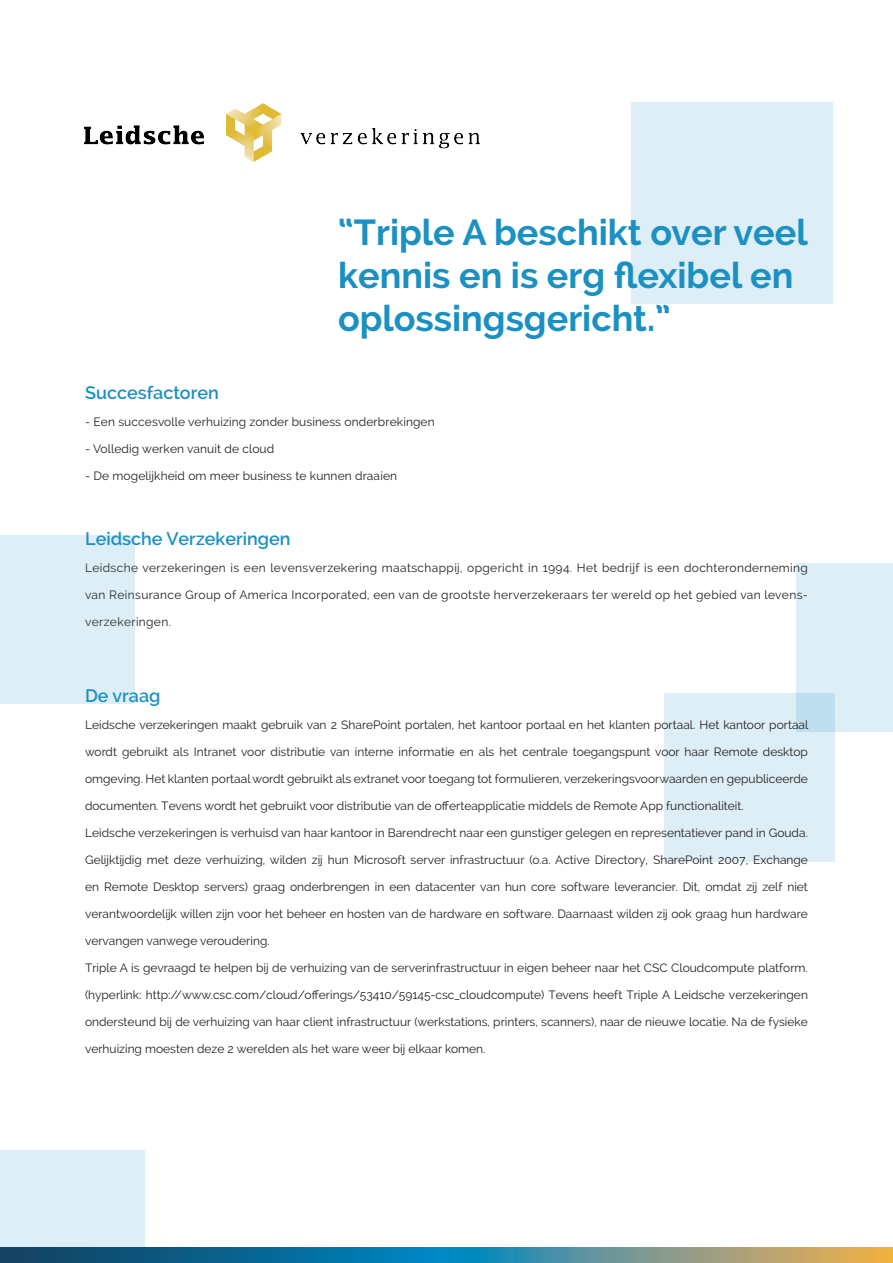
<style>
.page{position:relative;width:893px;height:1263px;background:#fff}
.page>*{position:absolute;margin:0;border:0;box-sizing:border-box;transform-origin:0 0}
.t1{font:700 36px/43.2px "Raleway";color:#1b90c3}
.t2{font:600 18px "Raleway";color:#1b90c3}
.t3{font:12px "Raleway";color:#231f20}
.t4{font:12px "Raleway";letter-spacing:.03em;color:#231f20}
</style>
<div class="page">
<div style="left:796px;top:563px;width:97px;height:168px;background:#ddeef6"></div>
<div style="left:664px;top:693px;width:170px;height:168px;background:#ddeef6"></div>
<div style="left:0;top:1150px;width:145px;height:113px;background:#ddeef6"></div>
<div style="left:631px;top:102px;width:202px;height:202px;background:#ddeef6"></div>
<svg style="left:0;top:1248px;width:893px;height:15px;background:#457f8b"></svg>
<img style="left:85px;top:103px;width:395px;height:59px">
<div style="left:0;top:535px;width:135px;height:169px;background:#ddeef6"></div>
<h1 class="t1" style="left:338px;top:211px;width:471px">“Triple A beschikt over veel kennis en is erg flexibel en oplossingsgericht.”</h1>
<h2 class="t2" style="left:85px;top:383px;width:135px">Succesfactoren</h2>
<p class="t3" style="left:85px;top:415px;width:351px">- Een succesvolle verhuizing zonder business onderbrekingen</p>
<p class="t3" style="left:85px;top:442px;width:191px">- Volledig werken vanuit de cloud</p>
<p class="t3" style="left:85px;top:469px;width:314px">- De mogelijkheid om meer business te kunnen draaien</p>
<h2 class="t2" style="left:85px;top:528px;width:207px">Leidsche Verzekeringen</h2>
<p class="t4" style="left:85px;top:561px;width:724px">Leidsche verzekeringen is een levensverzekering maatschappij, opgericht in 1994. Het bedrijf is een dochteronderneming</p>
<p class="t4" style="left:85px;top:588px;width:724px">van Reinsurance Group of America Incorporated, een van de grootste herverzekeraars ter wereld op het gebied van levens-</p>
<p class="t4" style="left:85px;top:615px;width:87px">verzekeringen.</p>
<h2 class="t2" style="left:85px;top:685px;width:77px">De vraag</h2>
<p class="t3" style="left:85px;top:717px;width:725px">Leidsche verzekeringen maakt gebruik van 2 SharePoint portalen, het kantoor portaal en het klanten portaal. Het kantoor portaal</p>
<p class="t3" style="left:85px;top:744px;width:724px">wordt gebruikt als Intranet voor distributie van interne informatie en als het centrale toegangspunt voor haar Remote desktop</p>
<p class="t3" style="left:85px;top:771px;width:724px">omgeving. Het klanten portaal wordt gebruikt als extranet voor toegang tot formulieren, verzekeringsvoorwaarden en gepubliceerde</p>
<p class="t3" style="left:85px;top:798px;width:660px">documenten. Tevens wordt het gebruikt voor distributie van de offerteapplicatie middels de Remote App functionaliteit.</p>
<p class="t3" style="left:85px;top:825px;width:724px">Leidsche verzekeringen is verhuisd van haar kantoor in Barendrecht naar een gunstiger gelegen en representatiever pand in Gouda.</p>
<p class="t3" style="left:85px;top:852px;width:724px">Gelijktijdig met deze verhuizing, wilden zij hun Microsoft server infrastructuur (o.a. Active Directory, SharePoint 2007, Exchange</p>
<p class="t3" style="left:85px;top:879px;width:724px">en Remote Desktop servers) graag onderbrengen in een datacenter van hun core software leverancier. Dit, omdat zij zelf niet</p>
<p class="t3" style="left:85px;top:906px;width:724px">verantwoordelijk willen zijn voor het beheer en hosten van de hardware en software. Daarnaast wilden zij ook graag hun hardware</p>
<p class="t3" style="left:85px;top:933px;width:186px">vervangen vanwege veroudering.</p>
<p class="t3" style="left:85px;top:960px;width:724px">Triple A is gevraagd te helpen bij de verhuizing van de serverinfrastructuur in eigen beheer naar het CSC Cloudcompute platform.</p>
<p class="t3" style="left:85px;top:987px;width:724px">(hyperlink: http://www.csc.com/cloud/offerings/53410/59145-csc_cloudcompute) Tevens heeft Triple A Leidsche verzekeringen</p>
<p class="t3" style="left:85px;top:1014px;width:724px">ondersteund bij de verhuizing van haar client infrastructuur (werkstations, printers, scanners), naar de nieuwe locatie. Na de fysieke</p>
<p class="t3" style="left:85px;top:1041px;width:402px">verhuizing moesten deze 2 werelden als het ware weer bij elkaar komen.</p>
</div>
